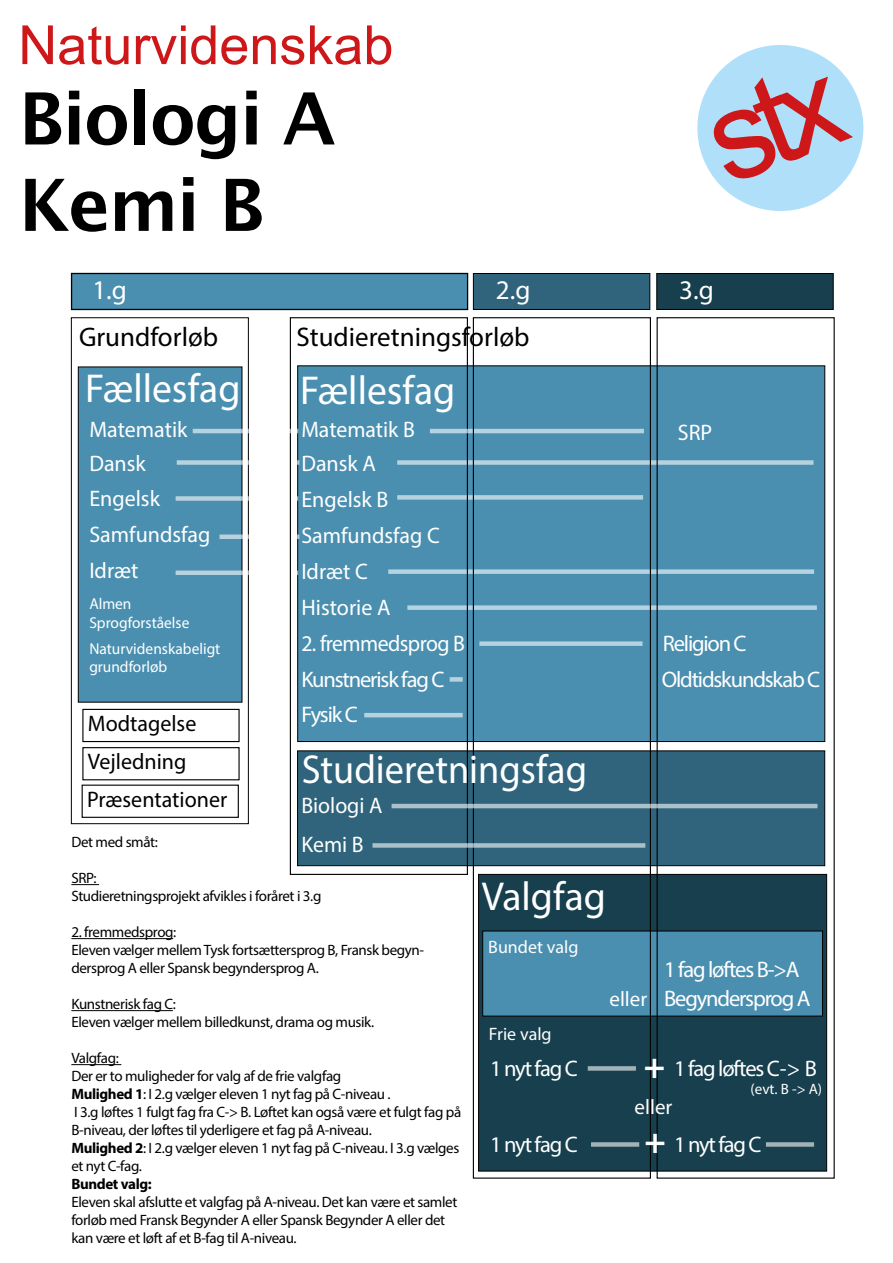
<style>
.page{position:relative;width:893px;height:1263px;background:#fff}
.page>*{position:absolute;margin:0;border:0;box-sizing:border-box;transform-origin:0 0}
.t1{font:600 72px/86.4px "Lucida Sans";letter-spacing:-.025em;color:#000}
.t2{font:54px "Arial";color:#cd1719}
.t3{font:40.5px "Myriad Pro";color:#fff}
.t4{font:40.5px "Myriad Pro";color:#fff;scale:.95 1}
.t5{font:700 36px "Myriad Pro";color:#fff}
.t6{font:27px "Myriad Pro";color:#000}
.t7{font:27px "Myriad Pro";color:#fff}
.t8{font:22.5px "Myriad Pro";letter-spacing:-.05em;color:#fff}
.t9{font:22.5px/36px "Myriad Pro";color:#fff}
.t10{font:22.5px "Myriad Pro";letter-spacing:-.025em;color:#fff}
.t11{font:22.5px "Myriad Pro";color:#000}
.t12{font:21px "Myriad Pro";color:#fff}
.t13{font:18px "Myriad Pro";color:#fff}
.t14{font:15.75px/18.9px "Myriad Pro";color:#fff}
.t15{font:15px/18px "Myriad Pro";letter-spacing:-.025em;color:#000}
.t16{font:700 15px "Myriad Pro";letter-spacing:-.025em;color:#000}
.t17{font:15px "Myriad Pro";color:#fff}
.s1{font-weight:700}
.s2{font-size:21px}
</style>
<div class="page">
<div style="left:478px;top:874px;width:349px;height:297px;background:#173f4d;border:1px solid #000"></div>
<div style="left:482px;top:930px;width:341px;height:86px;background:#4a8fb0;border:1px solid #000"></div>
<div style="left:297px;top:750px;width:528px;height:116px;background:#2f647c;border:1px solid #000"></div>
<svg style="left:71px;top:884px;width:28px;height:1px"></svg>
<hr style="left:71px;top:938px;width:102px;height:1px;background:#000">
<hr style="left:71px;top:1010px;width:102px;height:1px;background:#000">
<hr style="left:71px;top:1064px;width:50px;height:1px;background:#000">
<div style="left:297px;top:365px;width:528px;height:377px;background:#4a8fb0;border:1px solid #000"></div>
<div style="left:78px;top:367px;width:164px;height:335px;background:#4a8fb0;border:1px solid #000"></div>
<div style="left:71px;top:317px;width:178px;height:507px;border:1px solid #000"></div>
<div style="left:71px;top:273px;width:397px;height:37px;background:#4a8fb0;border:1px solid #000"></div>
<div style="left:473px;top:273px;width:177px;height:37px;background:#2f647c;border:1px solid #000"></div>
<div style="left:656px;top:273px;width:178px;height:37px;background:#173f4d;border:1px solid #000"></div>
<div style="left:82px;top:785px;width:157px;height:33px;border:1px solid #000"></div>
<div style="left:82px;top:747px;width:158px;height:33px;border:1px solid #000"></div>
<div style="left:82px;top:709px;width:158px;height:33px;border:1px solid #000"></div>
<div style="left:397px;top:460px;width:416px;height:5px;background:#b6d2df"></div>
<div style="left:479px;top:641px;width:163px;height:5px;background:#b6d2df"></div>
<div style="left:407px;top:605px;width:410px;height:5px;background:#b6d2df"></div>
<div style="left:388px;top:569px;width:426px;height:5px;background:#b6d2df"></div>
<div style="left:397px;top:495px;width:246px;height:5px;background:#b6d2df"></div>
<svg style="left:177px;top:460px;width:72px;height:5px"></svg>
<svg style="left:176px;top:496px;width:73px;height:5px"></svg>
<svg style="left:176px;top:570px;width:73px;height:5px"></svg>
<svg style="left:219px;top:534px;width:30px;height:5px"></svg>
<svg style="left:289px;top:317px;width:179px;height:558px"></svg>
<hr style="left:430px;top:429px;width:214px;height:4px;background:#b6d2df">
<div style="left:657px;top:317px;width:178px;height:862px;border:1px solid #000"></div>
<div style="left:473px;top:317px;width:178px;height:862px;border:1px solid #000"></div>
<hr style="left:392px;top:804px;width:425px;height:4px;background:#abc1ca">
<div style="left:372px;top:843px;width:273px;height:5px;background:#abc1ca"></div>
<div style="left:588px;top:1066px;width:48px;height:5px;background:#a2b2b7"></div>
<div style="left:591px;top:1142px;width:48px;height:5px;background:#a2b2b7"></div>
<div style="left:766px;top:1142px;width:48px;height:5px;background:#a2b2b7"></div>
<hr style="left:364px;top:713px;width:99px;height:4px;background:#b6d2df">
<svg style="left:193px;top:429px;width:105px;height:4px"></svg>
<div style="left:450px;top:677px;width:13px;height:5px;background:#b6d2df"></div>
<svg style="left:697px;top:45px;width:167px;height:166px"></svg>
<h2 class="t2" style="left:18px;top:8px;width:377px">Naturvidenskab</h2>
<h1 class="t1" style="left:19px;top:75px;width:318px">Biologi A<br>Kemi B</h1>
<h3 class="t7" style="left:92px;top:273px;width:36px">1.g</h3>
<h3 class="t7" style="left:496px;top:273px;width:36px">2.g</h3>
<h3 class="t7" style="left:679px;top:273px;width:36px">3.g</h3>
<h3 class="t6" style="left:79px;top:320px;width:141px">Grundforløb</h3>
<h3 class="t3" style="left:85px;top:363px;width:157px">Fællesfag</h3>
<h3 class="t9" style="left:89px;top:411px;width:100px">Matematik</h3>
<h3 class="t10" style="left:89px;top:449px;width:58px">Dansk</h3>
<h3 class="t9" style="left:89px;top:480px;width:72px">Engelsk</h3>
<h3 class="t9" style="left:89px;top:516px;width:123px">Samfundsfag</h3>
<h3 class="t10" style="left:89px;top:556px;width:51px">Idræt</h3>
<p class="t14" style="left:89px;top:594px;width:101px">Almen<br>Sprogforståelse</p>
<p class="t14" style="left:89px;top:639px;width:132px">Naturvidenskabeligt grundforløb</p>
<h3 class="t11" style="left:88px;top:710px;width:110px">Modtagelse</h3>
<h3 class="t11" style="left:88px;top:748px;width:100px">Vejledning</h3>
<h3 class="t11" style="left:87px;top:785px;width:142px">Præsentationer</h3>
<h3 class="t6" style="left:297px;top:320px;width:235px">Studieretningsforløb</h3>
<h3 class="t3" style="left:300px;top:366px;width:157px">Fællesfag</h3>
<h3 class="t9" style="left:301px;top:411px;width:115px">Matematik B</h3>
<h3 class="t10" style="left:678px;top:418px;width:36px">SRP</h3>
<h3 class="t9" style="left:301px;top:445px;width:140px">Dansk A<br>Engelsk B<br>Samfundsfag C<br>Idræt C<br>Historie A</h3>
<h3 class="t10" style="left:301px;top:629px;width:165px">2. fremmedsprog B</h3>
<h3 class="t8" style="left:663px;top:629px;width:85px">Religion C</h3>
<h3 class="t8" style="left:301px;top:665px;width:145px">Kunstnerisk fag C</h3>
<h3 class="t8" style="left:662px;top:665px;width:160px">Oldtidskundskab C</h3>
<h3 class="t10" style="left:301px;top:701px;width:58px">Fysik C</h3>
<h3 class="t4" style="left:302px;top:744px;width:302px">Studieretningsfag</h3>
<h3 class="t9" style="left:301px;top:787px;width:83px">Biologi A</h3>
<p class="t15" style="left:71px;top:833px;width:88px">Det med småt:</p>
<p class="t15" style="left:71px;top:869px;width:252px">SRP:<br>Studieretningsprojekt afvikles i foråret i 3.g</p>
<p class="t15" style="left:71px;top:923px;width:354px">2. fremmedsprog:<br>Eleven vælger mellem Tysk fortsættersprog B, Fransk begyn&shy;dersprog A eller Spansk begyndersprog A.</p>
<p class="t15" style="left:71px;top:995px;width:304px">Kunstnerisk fag C:<br>Eleven vælger mellem billedkunst, drama og musik.</p>
<p class="t15" style="left:71px;top:1049px;width:391px">Valgfag:<br>Der er to muligheder for valg af de frie valgfag<br><span class="s1">Mulighed 1</span>: I 2.g vælger eleven 1 nyt fag på C-niveau .<br>I 3.g løftes 1 fulgt fag fra C-&gt; B. Løftet kan også være et fulgt fag på B-niveau, der løftes til yderligere et fag på A-niveau.<br><span class="s1">Mulighed 2</span>: I 2.g vælger eleven 1 nyt fag på C-niveau. I 3.g vælges et nyt C-fag.</p>
<p class="t16" style="left:71px;top:1174px;width:82px">Bundet valg:</p>
<p class="t15" style="left:71px;top:1193px;width:387px">Eleven skal afslutte et valgfag på A-niveau. Det kan være et samlet forløb med Fransk Begynder A eller Spansk Begynder A eller det kan være et løft af et B-fag til A-niveau.</p>
<h3 class="t10" style="left:301px;top:831px;width:64px">Kemi B</h3>
<h3 class="t3" style="left:482px;top:871px;width:126px">Valgfag</h3>
<p class="t13" style="left:488px;top:935px;width:92px">Bundet valg</p>
<p class="t13" style="left:489px;top:1022px;width:64px">Frie valg</p>
<h3 class="t8" style="left:664px;top:956px;width:137px">1 fag løftes B-&gt;A</h3>
<h3 class="t8" style="left:609px;top:985px;width:203px"><span class="s2">eller</span> Begyndersprog A</h3>
<h3 class="t5" style="left:644px;top:1042px;width:23px">+</h3>
<h3 class="t12" style="left:635px;top:1094px;width:39px">eller</h3>
<h3 class="t5" style="left:644px;top:1118px;width:23px">+</h3>
<h3 class="t8" style="left:674px;top:1054px;width:144px">1 fag løftes C-&gt; B</h3>
<p class="t17" style="left:750px;top:1079px;width:73px">(evt. B -&gt; A)</p>
<h3 class="t10" style="left:490px;top:1054px;width:89px">1 nyt fag C</h3>
<h3 class="t10" style="left:490px;top:1130px;width:89px">1 nyt fag C</h3>
<h3 class="t10" style="left:674px;top:1130px;width:89px">1 nyt fag C</h3>
</div>
